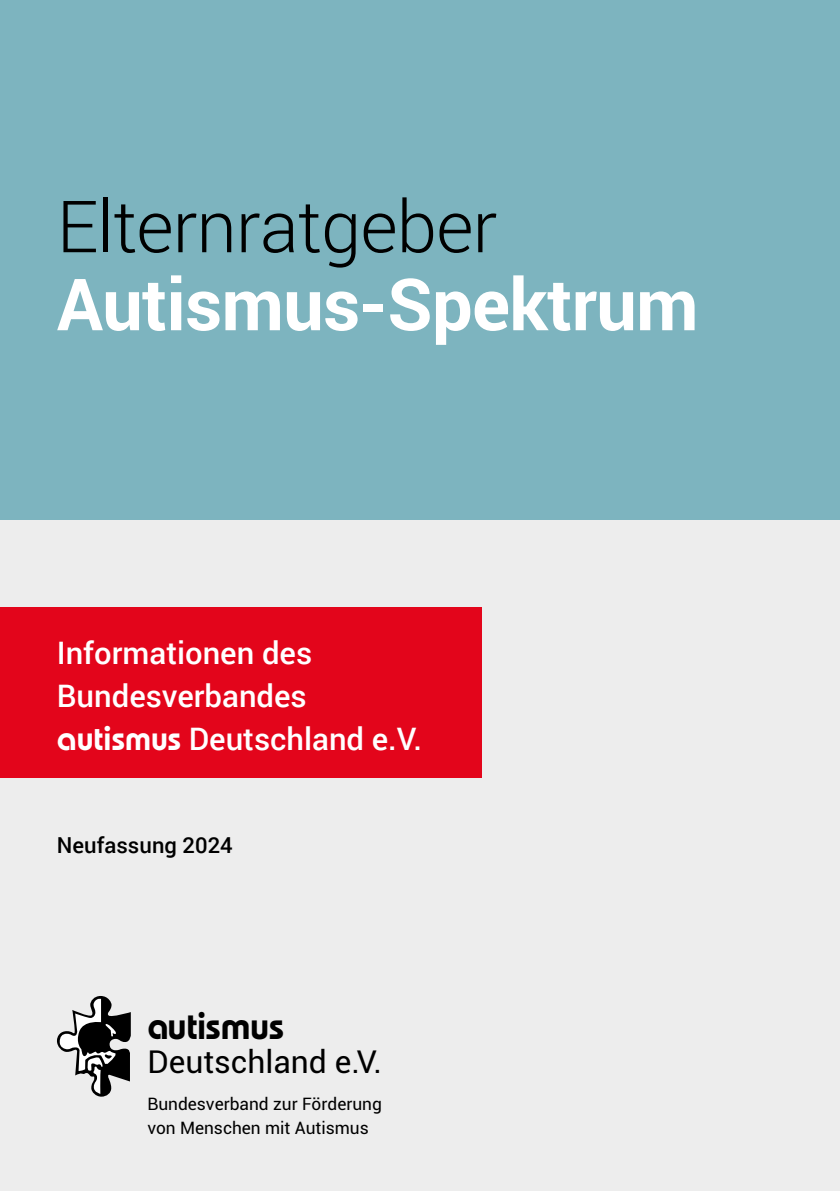
<style>
.page{position:relative;width:840px;height:1191px;background:#fff}
.page>*{position:absolute;margin:0;border:0;box-sizing:border-box;transform-origin:0 0}
.t1{font:700 72px "Roboto";letter-spacing:-.01em;color:#fff}
.t2{font:300 72px "Roboto";letter-spacing:-.01em;color:#000}
.t3{font:600 38.2px "Bauhaus LT";color:#000}
.t4{font:31.8px "Roboto";color:#000}
.t5{font:500 31px/43.2px "Roboto";color:#fff}
.t6{font:500 22px "Roboto";color:#000}
.t7{font:17.2px/24.6px "Roboto";color:#000}
.s1{font-family:"Bauhaus C";font-weight:600;font-size:34px}
</style>
<div class="page">
<div style="left:0;top:0;width:839px;height:533px;background:#7db4bf"></div>
<div style="left:0;top:521px;width:839px;height:670px;background:#ededed"></div>
<div style="left:0;top:607px;width:481px;height:170px;background:#e3051b"></div>
<svg style="left:57px;top:996px;width:74px;height:100px"></svg>
<h1 class="t2" style="left:57px;top:177px;width:441px">Elternratgeber</h1>
<h1 class="t1" style="left:57px;top:254px;width:643px">Autismus-Spektrum</h1>
<p class="t5" style="left:57px;top:629px;width:366px">Informationen des<br>Bundesverbandes <span class="s1">autismus</span> Deutschland e.V.</p>
<p class="t6" style="left:57px;top:830px;width:177px">Neufassung 2024</p>
<p class="t3" style="left:147px;top:1002px;width:138px">autismus</p>
<p class="t4" style="left:147px;top:1039px;width:236px">Deutschland e.V.</p>
<p class="t7" style="left:147px;top:1090px;width:236px">Bundesverband zur Förderung von Menschen mit Autismus</p>
</div>
